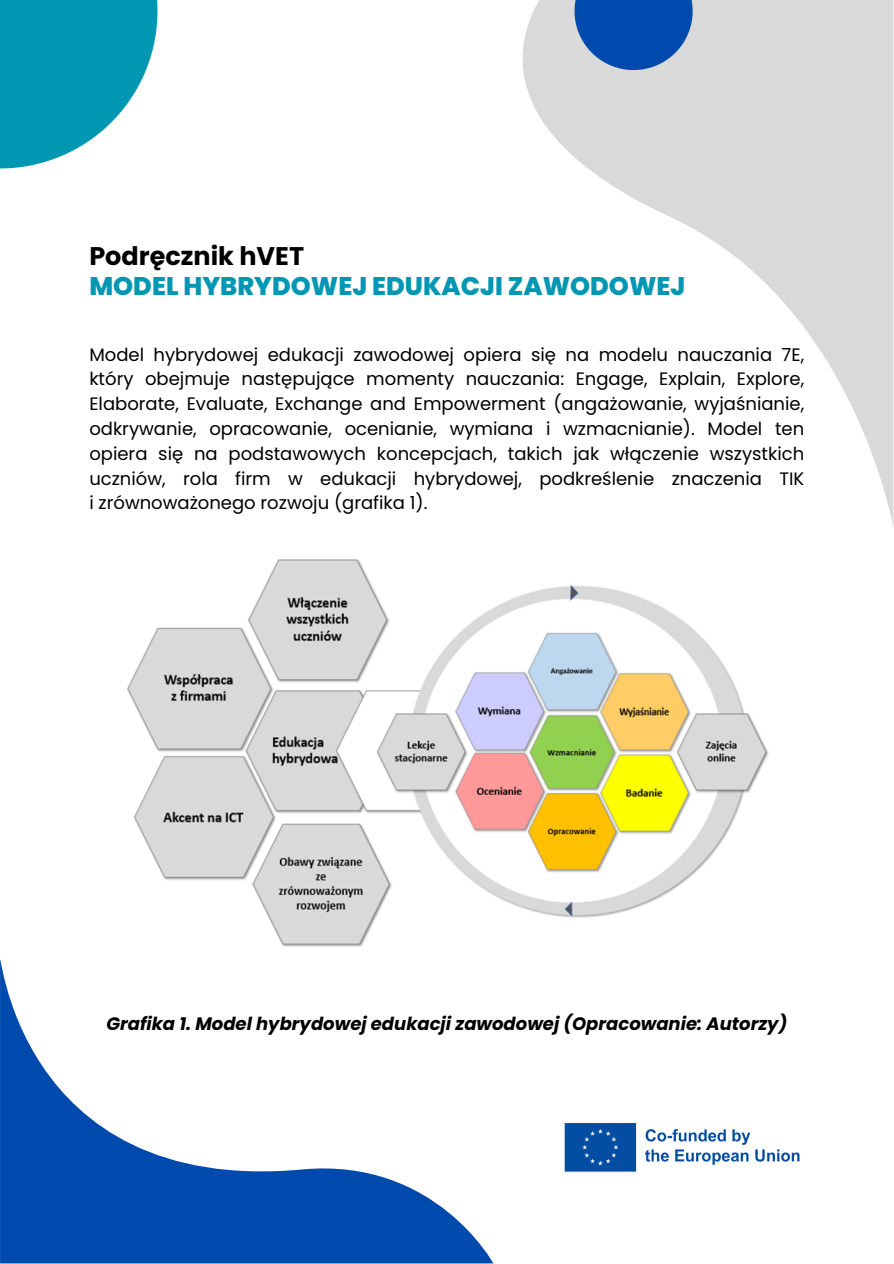
<style>
.page{position:relative;width:894px;height:1264px;background:#fff}
.page>*{position:absolute;margin:0;border:0;box-sizing:border-box;transform-origin:0 0}
.t1{font:800 25.5px "Poppins";color:#0097b2}
.t2{font:700 25.5px "Poppins";color:#000}
.t3{font:18px/24.8px "Poppins";color:#000;text-align:justify}
.t4{font:italic 700 18px "Poppins";color:#000}
</style>
<div class="page">
<svg style="left:0;top:959px;width:493px;height:304px"></svg>
<svg style="left:522px;top:0;width:371px;height:524px"></svg>
<svg style="left:574px;top:0;width:118px;height:70px"></svg>
<svg style="left:0;top:0;width:157px;height:168px"></svg>
<img style="left:564px;top:1123px;width:236px;height:49px">
<img style="left:112px;top:559px;width:657px;height:405px">
<h1 class="t2" style="left:89px;top:238px;width:216px">Podręcznik hVET</h1>
<h1 class="t1" style="left:89px;top:269px;width:597px">MODEL HYBRYDOWEJ EDUKACJI ZAWODOWEJ</h1>
<p class="t3" style="left:89px;top:342px;width:716px">Model hybrydowej edukacji zawodowej opiera się na modelu nauczania 7E, który obejmuje następujące momenty nauczania: Engage, Explain, Explore, Elaborate, Evaluate, Exchange and Empowerment (angażowanie, wyjaśnianie, odkrywanie, opracowanie, ocenianie, wymiana i wzmacnianie). Model ten opiera się na podstawowych koncepcjach, takich jak włączenie wszystkich uczniów, rola firm w edukacji hybrydowej, podkreślenie znaczenia TIK i zrównoważonego rozwoju (grafika 1).</p>
<p class="t4" style="left:106px;top:1011px;width:682px">Grafika 1. Model hybrydowej edukacji zawodowej (Opracowanie: Autorzy)</p>
</div>
